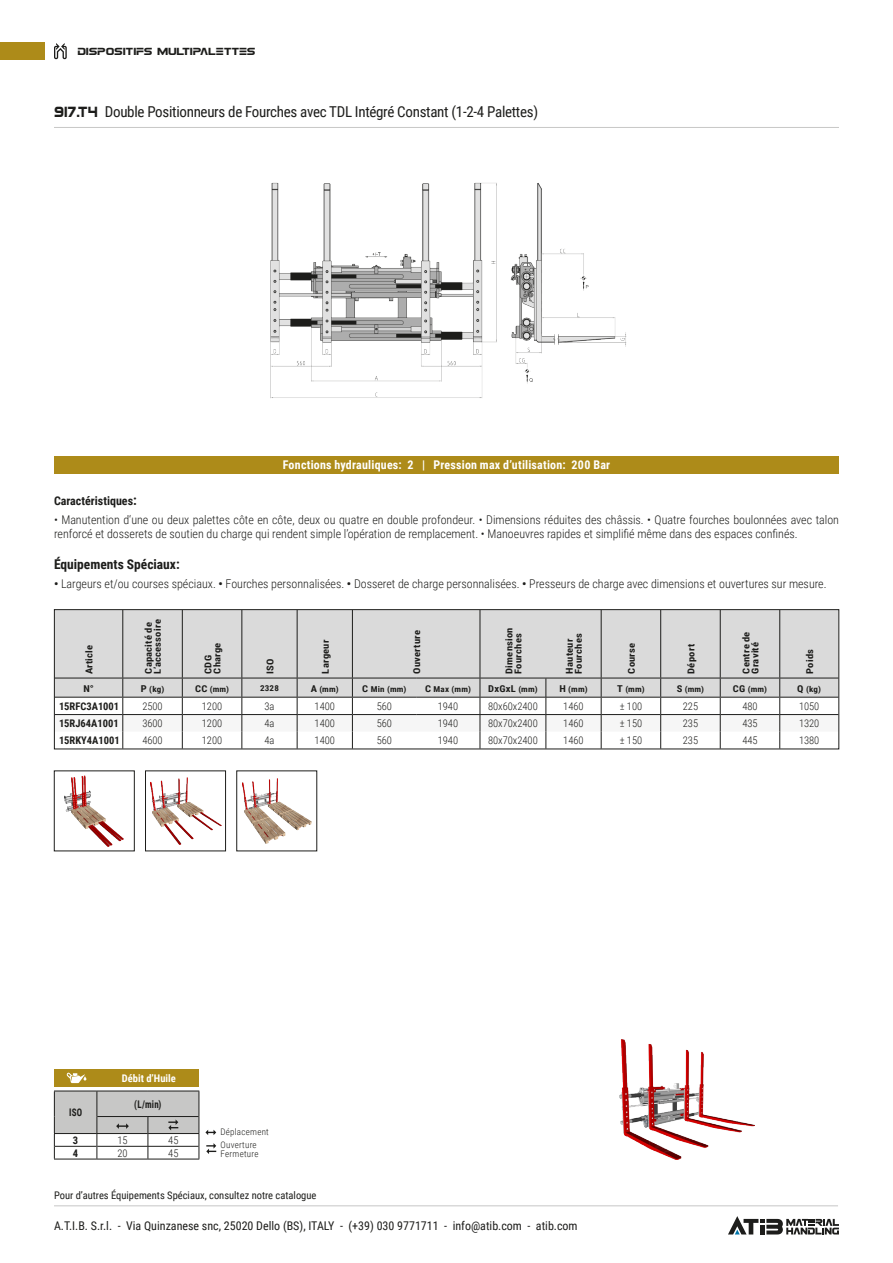
<style>
.page{position:relative;width:893px;height:1263px;background:#fff}
.page>*{position:absolute;margin:0;border:0;box-sizing:border-box;transform-origin:0 0}
.t1{font:15px "Roboto Condensed";letter-spacing:-.02em;color:#1d1d1b}
.t2{font:700 13.5px "Roboto Condensed";color:#1d1d1b}
.t3{font:300 12px/14.4px "Roboto Condensed";color:#1d1d1b}
.t4{font:12px "Roboto Condensed";color:#1d1d1b}
.t5{font:700 12px "Roboto Condensed";letter-spacing:.02em;color:#fff}
.t6{font:700 12px "Roboto Condensed";color:#1d1d1b}
.t7{font:300 10.5px "Roboto Condensed";color:#1d1d1b}
.t8{font:10.5px "Roboto Condensed";color:#1d1d1b}
.t9{font:700 10.5px "Roboto Condensed";color:#1d1d1b}
.t10{font:10.5px "Eurofighter";letter-spacing:-.02em;color:#1d1d1b}
.t11{font:700 10.5px "Roboto Condensed";color:#fff}
.t12{font:700 10.5px "Roboto Condensed";color:#1d1d1b;scale:.85 1}
.t13{font:700 9.45px/9px "Roboto Condensed";letter-spacing:.025em;color:#1d1d1b;scale:1.11 1}
.t14{font:700 9.45px "Roboto Condensed";color:#1d1d1b;scale:1.11 1}
.t15{font:300 9px "Roboto Condensed";letter-spacing:.025em;color:#1d1d1b}
.t16{font:700 8.1px "Roboto Condensed";letter-spacing:.025em;color:#1d1d1b;scale:1.11 1}
.s1{font-family:"Eurofighter Condensed"}
.s2{font-size:13.5px}
.s3{font-weight:700}
.s4{font-size:9.45px}
.s5{font-size:8.1px}
</style>
<div class="page">
<div style="left:54px;top:456px;width:785px;height:17px;background:#ad8b19"></div>
<hr style="left:54px;top:127px;width:785px;height:1px;background:#c7c7c6">
<img style="left:270px;top:182px;width:357px;height:216px">
<img style="left:619px;top:1040px;width:136px;height:119px">
<img style="left:242px;top:778px;width:69px;height:65px">
<img style="left:150px;top:777px;width:71px;height:68px">
<img style="left:65px;top:775px;width:59px;height:71px">
<div style="left:54px;top:771px;width:81px;height:80px;border:1px solid #1d1d1b"></div>
<div style="left:145px;top:771px;width:81px;height:80px;border:1px solid #1d1d1b"></div>
<hr style="left:54px;top:1205px;width:784px;height:1px;background:#c7c7c6">
<svg style="left:728px;top:1216px;width:111px;height:18px"></svg>
<hr style="left:54px;top:1159px;width:43px;height:1px;background:#1d1d1b">
<hr style="left:97px;top:1159px;width:51px;height:1px;background:#1d1d1b">
<hr style="left:148px;top:1159px;width:51px;height:1px;background:#1d1d1b">
<svg style="left:54px;top:1069px;width:162px;height:90px"></svg>
<div style="left:56px;top:611px;width:781px;height:67px;background:#dadada"></div>
<hr style="left:123px;top:610px;width:1px;height:68px;background:#1d1d1b">
<hr style="left:182px;top:610px;width:1px;height:68px;background:#1d1d1b">
<hr style="left:242px;top:610px;width:1px;height:68px;background:#1d1d1b">
<hr style="left:297px;top:610px;width:1px;height:68px;background:#1d1d1b">
<hr style="left:352px;top:610px;width:1px;height:68px;background:#1d1d1b">
<hr style="left:480px;top:610px;width:1px;height:68px;background:#1d1d1b">
<hr style="left:601px;top:610px;width:1px;height:68px;background:#1d1d1b">
<hr style="left:660px;top:610px;width:1px;height:68px;background:#1d1d1b">
<hr style="left:720px;top:610px;width:1px;height:68px;background:#1d1d1b">
<hr style="left:779px;top:610px;width:1px;height:68px;background:#1d1d1b">
<svg style="left:56px;top:678px;width:781px;height:69px"></svg>
<hr style="left:55px;top:714px;width:68px;height:1px;background:#1d1d1b">
<hr style="left:123px;top:714px;width:59px;height:1px;background:#1d1d1b">
<hr style="left:182px;top:714px;width:60px;height:1px;background:#1d1d1b">
<hr style="left:242px;top:714px;width:55px;height:1px;background:#1d1d1b">
<hr style="left:297px;top:714px;width:55px;height:1px;background:#1d1d1b">
<hr style="left:352px;top:714px;width:64px;height:1px;background:#1d1d1b">
<hr style="left:416px;top:714px;width:64px;height:1px;background:#1d1d1b">
<hr style="left:480px;top:714px;width:66px;height:1px;background:#1d1d1b">
<hr style="left:546px;top:714px;width:55px;height:1px;background:#1d1d1b">
<hr style="left:601px;top:714px;width:60px;height:1px;background:#1d1d1b">
<hr style="left:661px;top:714px;width:59px;height:1px;background:#1d1d1b">
<hr style="left:720px;top:714px;width:60px;height:1px;background:#1d1d1b">
<hr style="left:780px;top:714px;width:58px;height:1px;background:#1d1d1b">
<div style="left:54px;top:609px;width:785px;height:140px;border:1px solid #1d1d1b"></div>
<div style="left:0;top:43px;width:45px;height:17px;background:#ad8b19"></div>
<svg style="left:54px;top:43px;width:13px;height:16px"></svg>
<p class="t10" style="left:77px;top:46px;width:180px">DISPOSITIFS MULTIPALETTES</p>
<p class="t1" style="left:54px;top:101px;width:486px"><span class="s1">917.T4</span> Double Positionneurs de Fourches avec TDL Intégré Constant (1-2-4 Palettes)</p>
<p class="t5" style="left:283px;top:456px;width:329px">Fonctions hydrauliques: 2 | Pression max d’utilisation: 200 Bar</p>
<p class="t6" style="left:54px;top:492px;width:84px">Caractéristiques<span class="s2">:</span></p>
<p class="t3" style="left:54px;top:512px;width:786px">• Manutention d‘une ou deux palettes côte en côte, deux ou quatre en double profondeur. • Dimensions réduites des châssis. • Quatre fourches boulonnées avec talon renforcé et dosserets de soutien du charge qui rendent simple l’opération de remplacement. • Manoeuvres rapides et simplifié même dans des espaces confinés.</p>
<p class="t2" style="left:54px;top:555px;width:127px">Équipements Spéciaux:</p>
<p class="t3" style="left:54px;top:576px;width:774px"><span class="s3">•</span> Largeurs et/ou courses spéciaux. <span class="s3">•</span> Fourches personnalisées. <span class="s3">•</span> Dosseret de charge personnalisées. <span class="s3">•</span> Presseurs de charge avec dimensions et ouvertures sur mesure.</p>
<p class="t14" style="left:83px;top:674px;width:27px;rotate:-90deg">Article</p>
<p class="t13" style="left:144px;top:674px;width:50px;rotate:-90deg">Capacité de<br>L’accessoire</p>
<p class="t13" style="left:212px;top:674px;width:30px;rotate:-90deg">Charge</p>
<p class="t13" style="left:203px;top:674px;width:18px;rotate:-90deg">CDG</p>
<p class="t13" style="left:265px;top:674px;width:15px;rotate:-90deg">ISO</p>
<p class="t13" style="left:320px;top:674px;width:32px;rotate:-90deg">Largeur</p>
<p class="t13" style="left:412px;top:674px;width:41px;rotate:-90deg">Ouverture</p>
<p class="t13" style="left:504px;top:674px;width:43px;rotate:-90deg">Dimension</p>
<p class="t13" style="left:513px;top:674px;width:38px;rotate:-90deg">Fourches</p>
<p class="t13" style="left:565px;top:674px;width:33px;rotate:-90deg">Hauteur</p>
<p class="t13" style="left:574px;top:674px;width:38px;rotate:-90deg">Fourches</p>
<p class="t13" style="left:627px;top:674px;width:29px;rotate:-90deg">Course</p>
<p class="t13" style="left:686px;top:674px;width:28px;rotate:-90deg">Déport</p>
<p class="t13" style="left:741px;top:674px;width:40px;rotate:-90deg">Centre de<br>Gravité</p>
<p class="t13" style="left:805px;top:674px;width:24px;rotate:-90deg">Poids</p>
<p class="t13" style="left:83px;top:683px;width:11px">N°</p>
<p class="t16" style="left:141px;top:683px;width:23px"><span class="s4">P</span> (kg)</p>
<p class="t16" style="left:195px;top:683px;width:32px"><span class="s4">CC</span> (mm)</p>
<p class="t16" style="left:260px;top:682px;width:19px">2328</p>
<p class="t16" style="left:311px;top:683px;width:27px"><span class="s4">A</span> (mm)</p>
<p class="t16" style="left:362px;top:683px;width:41px"><span class="s4">C</span> Min (mm)</p>
<p class="t16" style="left:425px;top:683px;width:43px"><span class="s4">C</span> Max (mm)</p>
<p class="t13" style="left:488px;top:683px;width:46px">DxGxL <span class="s5">(mm)</span></p>
<p class="t16" style="left:559px;top:683px;width:27px"><span class="s4">H</span> (mm)</p>
<p class="t16" style="left:617px;top:683px;width:26px"><span class="s4">T</span> (mm)</p>
<p class="t16" style="left:677px;top:683px;width:26px"><span class="s4">S</span> (mm)</p>
<p class="t16" style="left:733px;top:683px;width:32px"><span class="s4">CG</span> (mm)</p>
<p class="t16" style="left:797px;top:683px;width:23px"><span class="s4">Q</span> (kg)</p>
<p class="t9" style="left:59px;top:699px;width:62px">15RFC3A1001</p>
<p class="t7" style="left:142px;top:699px;width:22px">2500</p>
<p class="t7" style="left:202px;top:699px;width:22px">1200</p>
<p class="t7" style="left:264px;top:699px;width:12px">3a</p>
<p class="t7" style="left:315px;top:699px;width:22px">1400</p>
<p class="t7" style="left:377px;top:699px;width:17px">560</p>
<p class="t7" style="left:438px;top:699px;width:22px">1940</p>
<p class="t7" style="left:488px;top:699px;width:51px">80x60x2400</p>
<p class="t7" style="left:563px;top:699px;width:22px">1460</p>
<p class="t7" style="left:620px;top:699px;width:24px">± 100</p>
<p class="t7" style="left:683px;top:699px;width:17px">225</p>
<p class="t7" style="left:742px;top:699px;width:17px">480</p>
<p class="t7" style="left:799px;top:699px;width:22px">1050</p>
<p class="t9" style="left:59px;top:716px;width:61px">15RJ64A1001</p>
<p class="t7" style="left:142px;top:716px;width:22px">3600</p>
<p class="t7" style="left:202px;top:716px;width:22px">1200</p>
<p class="t7" style="left:264px;top:716px;width:12px">4a</p>
<p class="t7" style="left:315px;top:716px;width:22px">1400</p>
<p class="t7" style="left:377px;top:716px;width:17px">560</p>
<p class="t7" style="left:438px;top:716px;width:22px">1940</p>
<p class="t7" style="left:488px;top:716px;width:51px">80x70x2400</p>
<p class="t7" style="left:563px;top:716px;width:22px">1460</p>
<p class="t7" style="left:620px;top:716px;width:24px">± 150</p>
<p class="t7" style="left:683px;top:716px;width:17px">235</p>
<p class="t7" style="left:742px;top:716px;width:17px">435</p>
<p class="t7" style="left:799px;top:716px;width:22px">1320</p>
<p class="t9" style="left:59px;top:733px;width:62px">15RKY4A1001</p>
<p class="t7" style="left:142px;top:733px;width:22px">4600</p>
<p class="t7" style="left:202px;top:733px;width:22px">1200</p>
<p class="t7" style="left:264px;top:733px;width:12px">4a</p>
<p class="t7" style="left:315px;top:733px;width:22px">1400</p>
<p class="t7" style="left:377px;top:733px;width:17px">560</p>
<p class="t7" style="left:438px;top:733px;width:22px">1940</p>
<p class="t7" style="left:488px;top:733px;width:51px">80x70x2400</p>
<p class="t7" style="left:563px;top:733px;width:22px">1460</p>
<p class="t7" style="left:620px;top:733px;width:24px">± 150</p>
<p class="t7" style="left:683px;top:733px;width:17px">235</p>
<p class="t7" style="left:742px;top:733px;width:17px">445</p>
<p class="t7" style="left:799px;top:733px;width:22px">1380</p>
<p class="t12" style="left:69px;top:1105px;width:17px">ISO</p>
<p class="t11" style="left:122px;top:1071px;width:55px">Débit d’Huile</p>
<p class="t12" style="left:134px;top:1097px;width:34px">(L/min)</p>
<p class="t9" style="left:73px;top:1133px;width:7px">3</p>
<p class="t7" style="left:117px;top:1133px;width:12px">15</p>
<p class="t7" style="left:168px;top:1133px;width:12px">45</p>
<p class="t9" style="left:73px;top:1145px;width:7px">4</p>
<p class="t7" style="left:117px;top:1145px;width:12px">20</p>
<p class="t7" style="left:168px;top:1145px;width:12px">45</p>
<p class="t15" style="left:220px;top:1126px;width:50px">Déplacement</p>
<p class="t15" style="left:220px;top:1138px;width:38px">Ouverture</p>
<p class="t15" style="left:220px;top:1147px;width:40px">Fermeture</p>
<p class="t8" style="left:54px;top:1188px;width:264px">Pour d’autres Équipements Spéciaux, consultez notre catalogue</p>
<p class="t4" style="left:54px;top:1217px;width:525px">A.T.I.B. S.r.l. - Via Quinzanese snc, 25020 Dello (BS), ITALY - (+39) 030 9771711 - info@atib.com - atib.com</p>
</div>
